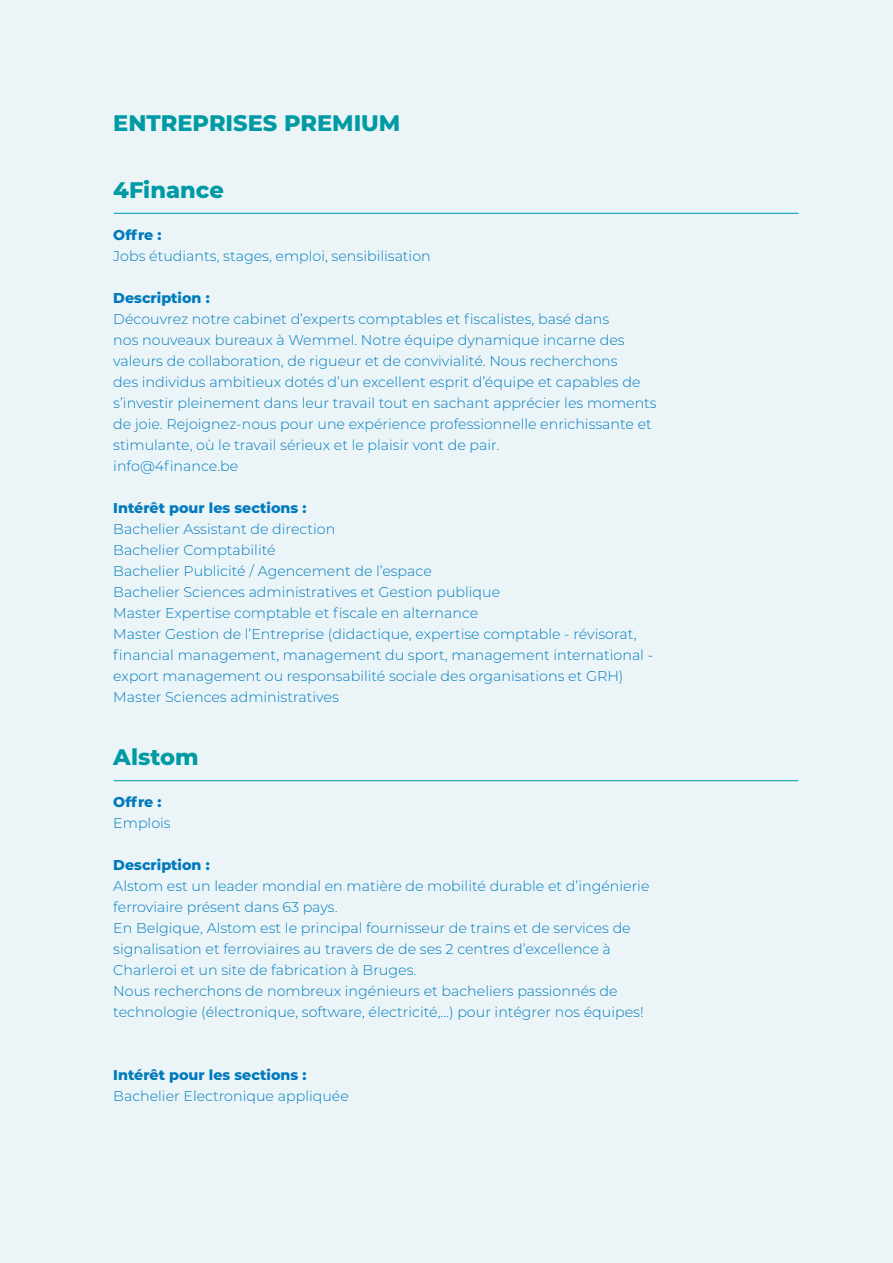
<style>
.page{position:relative;width:893px;height:1263px;background:#ebf5f7}
.page>*{position:absolute;margin:0;border:0;box-sizing:border-box;transform-origin:0 0}
.t1{font:800 22.5px "Montserrat";color:#009aa4}
.t2{font:300 14.25px/21px "Montserrat";color:#007abd}
.t3{font:800 14.25px "Montserrat";color:#007abd}
</style>
<div class="page">
<hr style="left:114px;top:213px;width:684px;height:1px;background:#009aa4">
<hr style="left:114px;top:780px;width:684px;height:1px;background:#009aa4">
<h1 class="t1" style="left:113px;top:107px;width:289px">ENTREPRISES PREMIUM</h1>
<h1 class="t1" style="left:113px;top:174px;width:112px">4Finance</h1>
<p class="t3" style="left:113px;top:225px;width:50px">Offre :</p>
<p class="t2" style="left:113px;top:245px;width:319px">Jobs étudiants, stages, emploi, sensibilisation</p>
<p class="t3" style="left:113px;top:288px;width:98px">Description :</p>
<p class="t2" style="left:113px;top:308px;width:545px">Découvrez notre cabinet d’experts comptables et fiscalistes, basé dans<br>nos nouveaux bureaux à Wemmel. Notre équipe dynamique incarne des valeurs de collaboration, de rigueur et de convivialité. Nous recherchons<br>des individus ambitieux dotés d’un excellent esprit d’équipe et capables de s’investir pleinement dans leur travail tout en sachant apprécier les moments de joie. Rejoignez-nous pour une expérience professionnelle enrichissante et stimulante, où le travail sérieux et le plaisir vont de pair.<br>info@4finance.be</p>
<p class="t3" style="left:113px;top:498px;width:195px">Intérêt pour les sections :</p>
<p class="t2" style="left:113px;top:518px;width:541px">Bachelier Assistant de direction<br>Bachelier Comptabilité<br>Bachelier Publicité / Agencement de l’espace<br>Bachelier Sciences administratives et Gestion publique<br>Master Expertise comptable et fiscale en alternance<br>Master Gestion de l’Entreprise (didactique, expertise comptable - révisorat, financial management, management du sport, management international - export management ou responsabilité sociale des organisations et GRH)<br>Master Sciences administratives</p>
<h1 class="t1" style="left:113px;top:741px;width:87px">Alstom</h1>
<p class="t3" style="left:113px;top:792px;width:50px">Offre :</p>
<p class="t2" style="left:113px;top:812px;width:59px">Emplois</p>
<p class="t3" style="left:113px;top:855px;width:98px">Description :</p>
<p class="t2" style="left:113px;top:875px;width:538px">Alstom est un leader mondial en matière de mobilité durable et d’ingénierie ferroviaire présent dans 63 pays.<br>En Belgique, Alstom est le principal fournisseur de trains et de services de signalisation et ferroviaires au travers de de ses 2 centres d’excellence à Charleroi et un site de fabrication à Bruges.<br>Nous recherchons de nombreux ingénieurs et bacheliers passionnés de technologie (électronique, software, électricité,...) pour intégrer nos équipes!</p>
<p class="t3" style="left:113px;top:1065px;width:195px">Intérêt pour les sections :</p>
<p class="t2" style="left:113px;top:1085px;width:237px">Bachelier Electronique appliquée</p>
</div>
